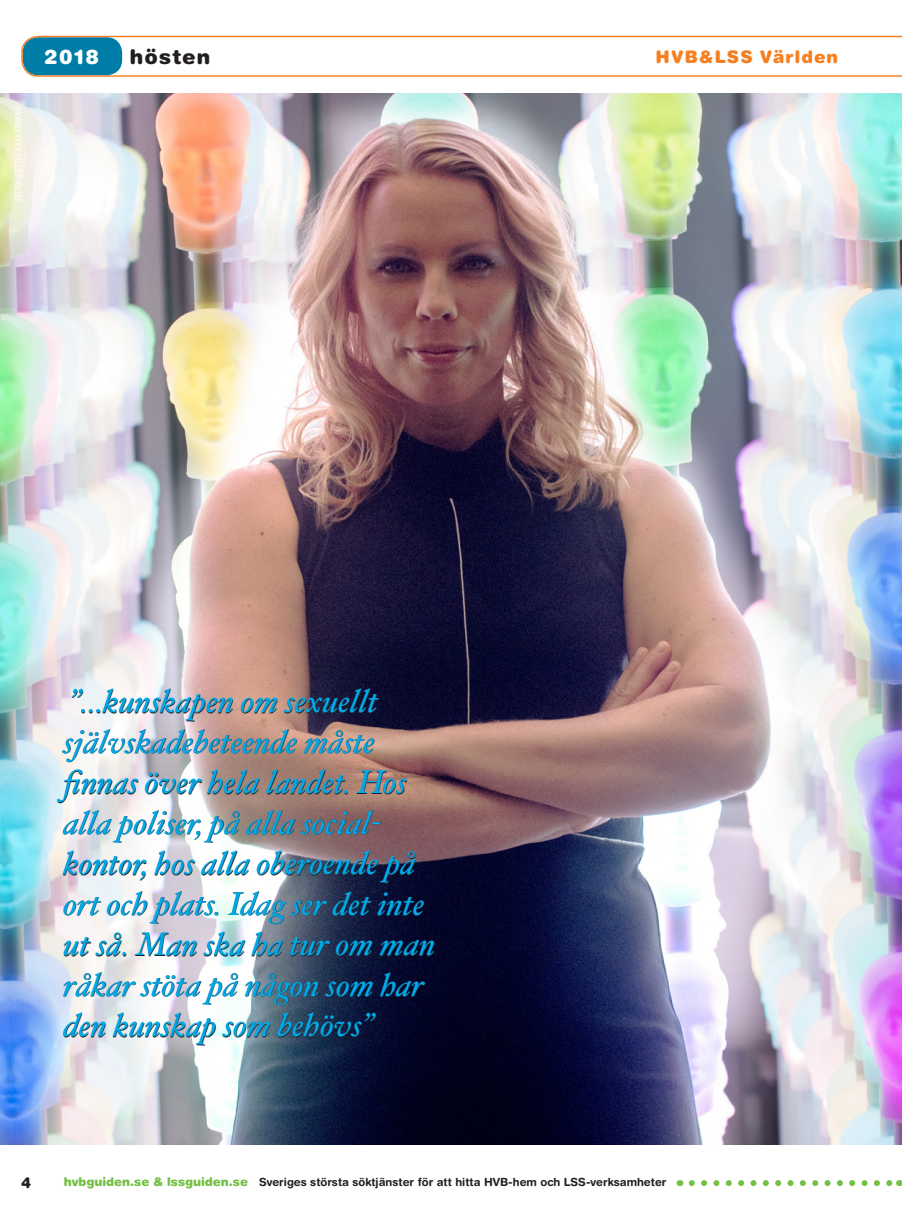
<style>
.page{position:relative;width:902px;height:1221px;background:#fff}
.page>*{position:absolute;margin:0;border:0;box-sizing:border-box;transform-origin:0 0}
.Citat{font:italic 33px/40.5px "Hoefler Text";color:#00aaea}
.Byline_ny_2{font:900 20.25px "Helvetica Rounded LT Std";letter-spacing:.06em;color:#231f20}
.Byline_ny_2-2{font:900 20.25px "Helvetica Rounded LT Std";color:#fff}
.Byline_ny_2-3{font:900 17.4px "Helvetica Rounded LT Std";letter-spacing:.06em;color:#f57f21}
.t1{font:900 15px "Helvetica Rounded LT Std";color:#231f20}
.Innehåll_-_red_rutan{font:700 11.25px "Helvetica Rounded LT Std";color:#231f20}
.Omsl_-_fotobyline{font:condensed 9px "Helvetica Neue LT Std";letter-spacing:.04em;color:#fff}
.s1{font-weight:900;font-size:12px;color:#75c046}
</style>
<div class="page">
<svg style="left:691px;top:1180px;width:201px;height:5px"></svg>
<svg style="left:898px;top:1180px;width:4px;height:5px"></svg>
<svg style="left:21px;top:36px;width:880px;height:41px"></svg>
<img style="left:0;top:94px;width:901px;height:1050px">
<p class="Omsl_-_fotobyline" style="left:13px;top:201px;width:96px;rotate:-90deg">FOTO: PETRA KYLLERMAN</p>
<p class="Byline_ny_2-2" style="left:44px;top:43px;width:56px">2018</p>
<p class="Byline_ny_2" style="left:130px;top:43px;width:82px">hösten</p>
<p class="Citat" style="left:63px;top:680px;width:373px">”...kunskapen om sexuellt självskadebeteende måste finnas över hela landet. Hos alla poliser, på alla social&shy;kontor, hos alla oberoende på ort och plats. Idag ser det inte ut så. Man ska ha tur om man råkar stöta på någon som har den kunskap som behövs”</p>
<p class="Byline_ny_2-3" style="left:655px;top:45px;width:184px">HVB&amp;LSS Världen</p>
<p class="t1" style="left:21px;top:1172px;width:12px">4</p>
<p class="Innehåll_-_red_rutan" style="left:64px;top:1174px;width:604px"><span class="s1">hvbguiden.se &amp; lssguiden.se</span> Sveriges största söktjänster för att hitta HVB-hem och LSS-verksamheter</p>
</div>
